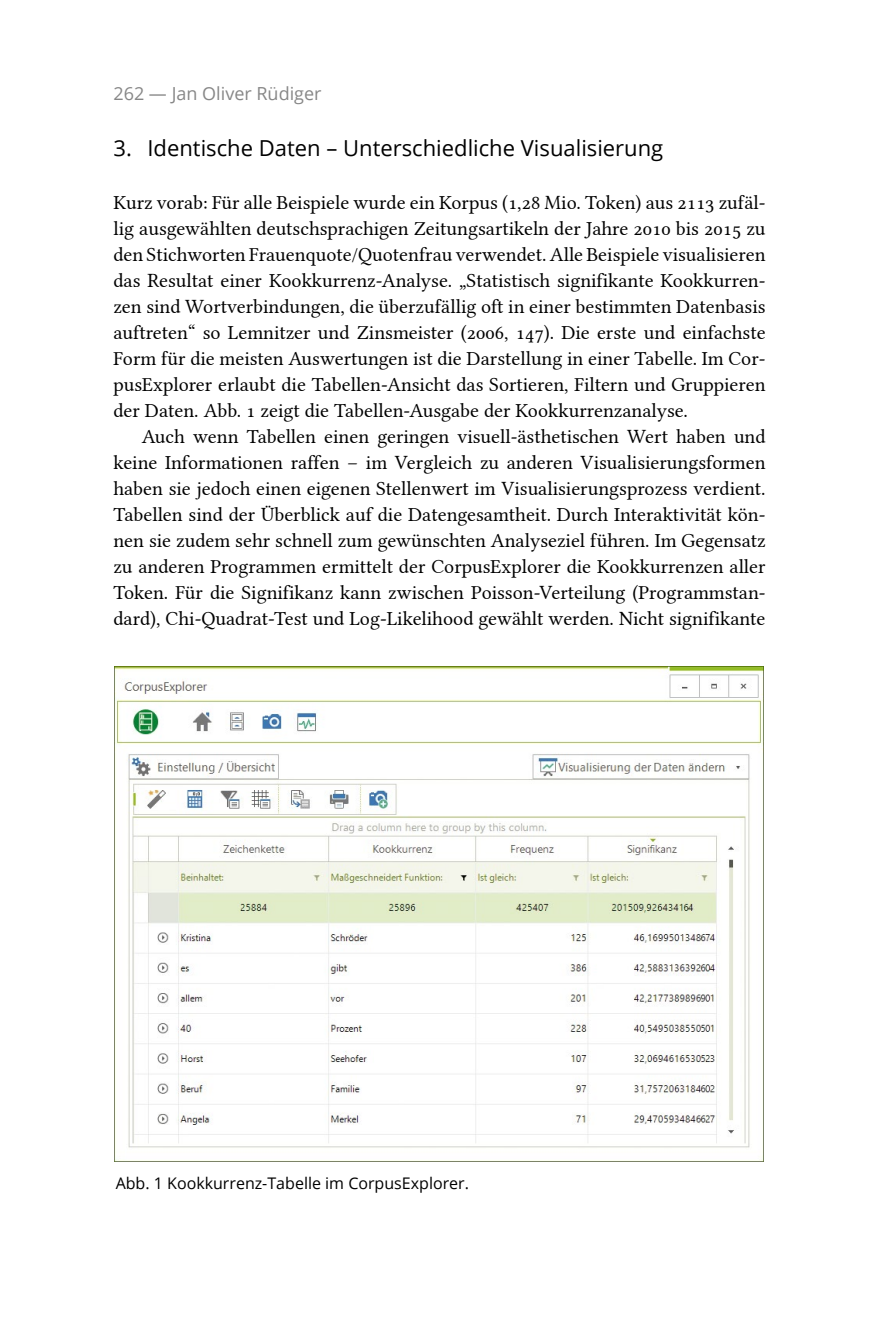
<style>
.page{position:relative;width:879px;height:1333px;background:#fff}
.page>*{position:absolute;margin:0;border:0;box-sizing:border-box;transform-origin:0 0}
.Ü1{font:22px "Open Sans";color:#000}
.Fließtext_nach_Übers{font:20px/26px "Linux Libertine G";color:#000;text-align:justify}
.Fließtext{font:20px/26px "Linux Libertine G";color:#000;text-align:justify}
.t1{font:18px "Open Sans";color:#878787}
.Legende{font:16px "Open Sans";color:#000}
</style>
<div class="page">
<img style="left:114px;top:666px;width:650px;height:495px">
<p class="t1" style="left:113px;top:81px;width:210px">262 — Jan Oliver Rüdiger</p>
<p class="Ü1" style="left:113px;top:133px;width:551px">3. Identische Daten – Unterschiedliche Visualisierung</p>
<p class="Fließtext_nach_Übers" style="left:113px;top:189px;width:654px">Kurz vorab: Für alle Beispiele wurde ein Korpus (1,28 Mio. Token) aus 2113 zufäl&shy;lig ausgewählten deutschsprachigen Zeitungsartikeln der Jahre 2010 bis 2015 zu den Stichworten Frauenquote/Quotenfrau verwendet. Alle Beispiele visualisieren das Resultat einer Kookkurrenz-Analyse. „Statistisch signifikante Kookkurren&shy;zen sind Wortverbindungen, die überzufällig oft in einer bestimmten Datenbasis auftreten“ so Lemnitzer und Zinsmeister (2006, 147). Die erste und einfachste Form für die meisten Auswertungen ist die Darstellung in einer Tabelle. Im Cor&shy;pusExplorer erlaubt die Tabellen-Ansicht das Sortieren, Filtern und Gruppieren der Daten. Abb. 1 zeigt die Tabellen-Ausgabe der Kookkurrenzanalyse.</p>
<p class="Fließtext" style="left:113px;top:423px;width:654px;text-indent:28px">Auch wenn Tabellen einen geringen visuell-ästhetischen Wert haben und keine Informationen raffen – im Vergleich zu anderen Visualisierungsformen haben sie jedoch einen eigenen Stellenwert im Visualisierungsprozess verdient.<br>Tabellen sind der Überblick auf die Datengesamtheit. Durch Interaktivität kön&shy;nen sie zudem sehr schnell zum gewünschten Analyseziel führen. Im Gegensatz zu anderen Programmen ermittelt der CorpusExplorer die Kookkurrenzen aller Token. Für die Signifikanz kann zwischen Poisson-Verteilung (Programmstan&shy;dard), Chi-Quadrat-Test und Log-Likelihood gewählt werden. Nicht signifikante</p>
<p class="Legende" style="left:116px;top:1172px;width:355px">Abb. 1 Kookkurrenz-Tabelle im CorpusExplorer.</p>
</div>
